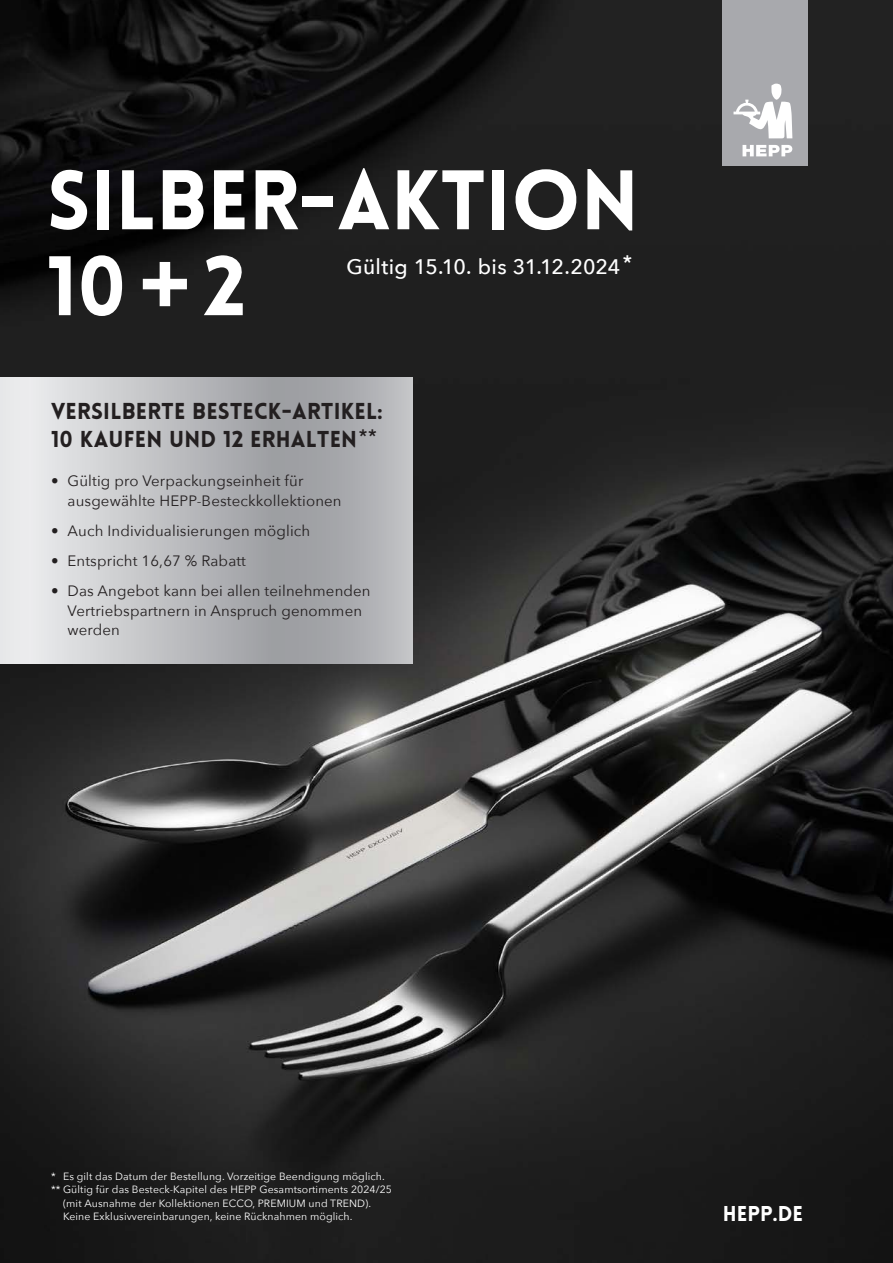
<style>
.page{position:relative;width:893px;height:1263px;background:#fff}
.page>*{position:absolute;margin:0;border:0;box-sizing:border-box;transform-origin:0 0}
.t1{font:900 82.5px/85.9px "Lovelo";color:#fff}
.t2{font:900 22.5px/28.5px "Lovelo";letter-spacing:.01em;color:#231f20}
.t3{font:500 21px "Avenir Next";letter-spacing:.01em;color:#fff}
.t4{font:900 21px "Lovelo";color:#fff}
.t5{font:15px/19.5px "Avenir Next";letter-spacing:.01em;color:#231f20}
.t6{font:10.5px "Avenir Next";letter-spacing:.01em;color:#fff}
.s1{font-family:"Futura";font-weight:700}
</style>
<div class="page">
<img style="left:0;top:0;width:893px;height:1263px">
<div style="left:723px;top:0;width:85px;height:166px;background:#a8a9ad"></div>
<svg style="left:733px;top:84px;width:59px;height:72px"></svg>
<img style="left:0;top:377px;width:412px;height:286px">
<h1 class="t1" style="left:47px;top:158px;width:594px">SILBER-AKTION<br>10<span class="s1">+</span>2</h1>
<h3 class="t3" style="left:346px;top:249px;width:288px">Gültig 15.10. bis 31.12.2024*</h3>
<h2 class="t2" style="left:51px;top:397px;width:333px">VERSILBERTE BESTECK-ARTIKEL:<br>10 KAUFEN UND 12 ERHALTEN<sup>**</sup></h2>
<h3 class="t5" style="left:68px;top:471px;width:276px;text-indent:-17px">• Gültig pro Verpackungseinheit für ausgewählte HEPP-Besteckkollektionen</h3>
<h3 class="t5" style="left:51px;top:520px;width:261px">• Auch Individualisierungen möglich</h3>
<h3 class="t5" style="left:51px;top:551px;width:196px">• Entspricht 16,67 % Rabatt</h3>
<h3 class="t5" style="left:68px;top:581px;width:305px;text-indent:-16px">• Das Angebot kann bei allen teilnehmenden<br>Vertriebspartnern in Anspruch genommen werden</h3>
<p class="t6" style="left:51px;top:1167px;width:335px">* Es gilt das Datum der Bestellung. Vorzeitige Beendigung möglich.</p>
<p class="t6" style="left:51px;top:1181px;width:343px">** Gültig für das Besteck-Kapitel des HEPP Gesamtsortiments 2024/25</p>
<p class="t6" style="left:63px;top:1194px;width:310px">(mit Ausnahme der Kollektionen ECCO, PREMIUM und TREND).</p>
<p class="t6" style="left:63px;top:1208px;width:291px">Keine Exklusivvereinbarungen, keine Rücknahmen möglich.</p>
<h3 class="t4" style="left:723px;top:1201px;width:82px">HEPP.DE</h3>
</div>
